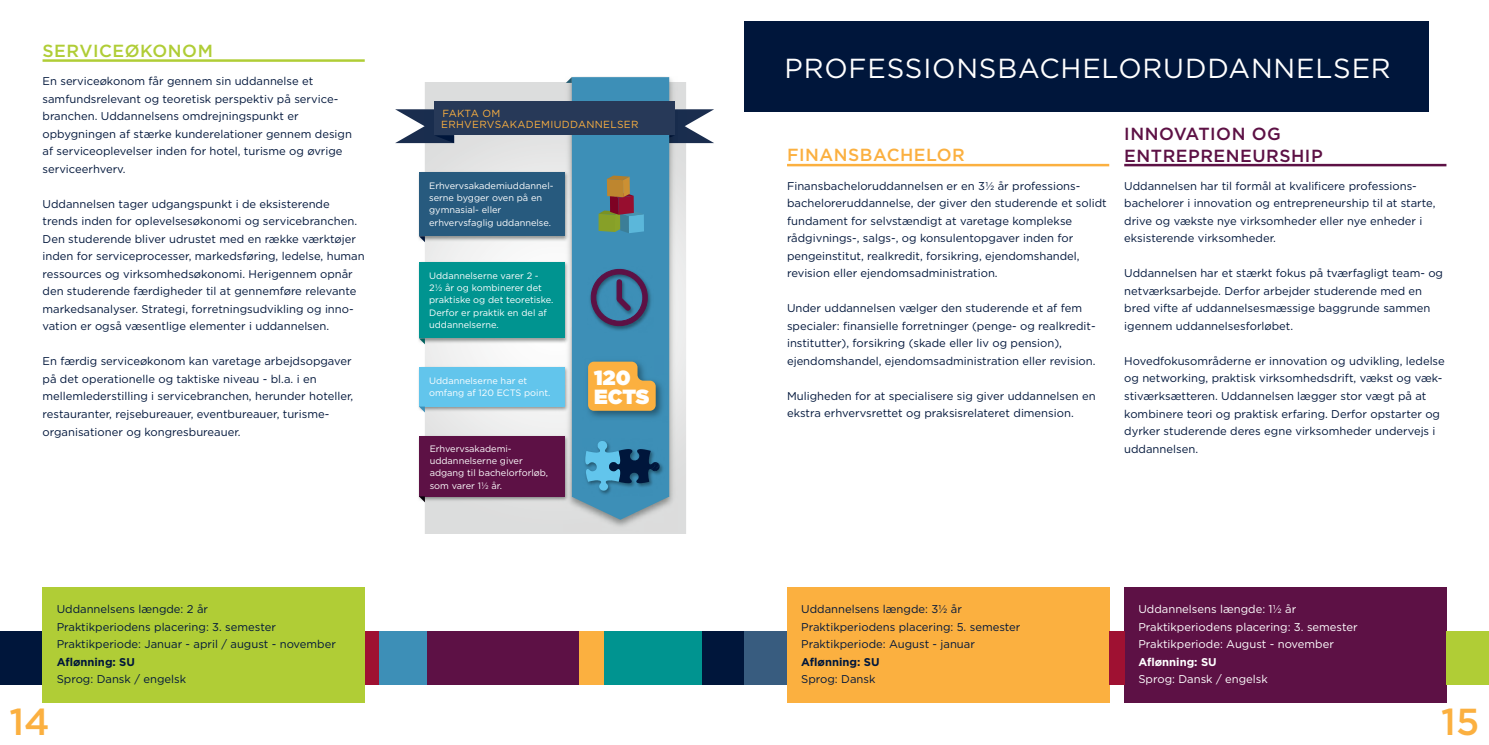
<style>
.page{position:relative;width:1489px;height:745px;background:#fff}
.page>*{position:absolute;margin:0;border:0;box-sizing:border-box;transform-origin:0 0}
.t1{font:500 37.5px "Gotham";color:#fbb040}
.t2{font:27.5px "Gotham";letter-spacing:.03em;color:#fff}
.t3{font:900 20.5px/18.8px "Gotham";color:#fff}
.t4{font:500 17.5px/21px "Gotham";letter-spacing:.03em;color:#5d1145}
.t5{font:500 17.5px "Gotham";letter-spacing:.03em;color:#fbb040}
.t6{font:500 17.5px "Gotham";letter-spacing:.03em;color:#b0cd36}
.t7{font:11.25px/17.5px "Gotham";color:#00163b}
.t8{font:11.25px/17.5px "Gotham";color:#fff}
.t9{font:700 11.25px "Gotham";color:#00163b}
.t10{font:700 11.25px "Gotham";color:#fff}
.t11{font:10.25px "Gotham";letter-spacing:.03em;color:#fbb040}
.t12{font:9.25px/12.2px "Gotham";color:#fff}
</style>
<div class="page">
<div style="left:744px;top:21px;width:684px;height:91px;background:#00163b"></div>
<hr style="left:787px;top:164px;width:322px;height:2px;background:#fbb040">
<hr style="left:1124px;top:164px;width:322px;height:2px;background:#5d1145">
<div style="left:787px;top:586px;width:322px;height:116px;background:#fbb040"></div>
<div style="left:1124px;top:586px;width:322px;height:116px;background:#5d1145"></div>
<div style="left:1109px;top:631px;width:15px;height:53px;background:#9f1132"></div>
<div style="left:365px;top:631px;width:15px;height:53px;background:#9f1132"></div>
<div style="left:1446px;top:631px;width:42px;height:53px;background:#b0cd36"></div>
<div style="left:702px;top:631px;width:42px;height:53px;background:#00163b"></div>
<div style="left:744px;top:631px;width:43px;height:53px;background:#385c7f"></div>
<div style="left:0;top:631px;width:43px;height:53px;background:#00163b"></div>
<hr style="left:43px;top:59px;width:322px;height:3px;background:#b0cd36">
<div style="left:43px;top:586px;width:322px;height:116px;background:#b0cd36"></div>
<div style="left:427px;top:631px;width:152px;height:53px;background:#5d1145"></div>
<div style="left:380px;top:631px;width:47px;height:53px;background:#3d8fb7"></div>
<div style="left:579px;top:631px;width:25px;height:53px;background:#fbb040"></div>
<div style="left:604px;top:631px;width:98px;height:53px;background:#009490"></div>
<svg style="left:425px;top:83px;width:261px;height:450px"></svg>
<img style="left:563px;top:82px;width:115px;height:449px">
<svg style="left:395px;top:109px;width:59px;height:34px"></svg>
<div style="left:434px;top:101px;width:241px;height:34px;background:#273958"></div>
<img style="left:418px;top:169px;width:148px;height:73px">
<div style="left:419px;top:172px;width:145px;height:64px;background:#275a7e"></div>
<svg style="left:419px;top:236px;width:6px;height:6px"></svg>
<img style="left:418px;top:259px;width:148px;height:85px">
<div style="left:419px;top:262px;width:145px;height:76px;background:#009490"></div>
<svg style="left:419px;top:338px;width:6px;height:6px"></svg>
<img style="left:418px;top:364px;width:148px;height:48px">
<div style="left:419px;top:367px;width:145px;height:39px;background:#62c5ec"></div>
<svg style="left:419px;top:406px;width:6px;height:6px"></svg>
<img style="left:418px;top:433px;width:148px;height:69px">
<div style="left:419px;top:436px;width:145px;height:60px;background:#5d1145"></div>
<svg style="left:419px;top:496px;width:6px;height:6px"></svg>
<svg style="left:566px;top:77px;width:148px;height:442px"></svg>
<h3 class="t6" style="left:43px;top:39px;width:172px">SERVICEØKONOM</h3>
<p class="t7" style="left:43px;top:72px;width:311px">En serviceøkonom får gennem sin uddannelse et samfundsrelevant og teoretisk perspektiv på service&shy;branchen. Uddannelsens omdrejningspunkt er opbygningen af stærke kunderelationer gennem design af serviceoplevelser inden for hotel, turisme og øvrige serviceerhverv.</p>
<p class="t7" style="left:43px;top:194px;width:324px">Uddannelsen tager udgangspunkt i de eksisterende trends inden for oplevelsesøkonomi og servicebranchen.<br>Den studerende bliver udrustet med en række værktøjer inden for serviceprocesser, markedsføring, ledelse, human ressources og virksomhedsøkonomi. Herigennem opnår den studerende færdigheder til at gennemføre relevante markedsanalyser. Strategi, forretningsudvikling og inno&shy;vation er også væsentlige elementer i uddannelsen.</p>
<p class="t7" style="left:43px;top:352px;width:312px">En færdig serviceøkonom kan varetage arbejdsopgaver på det operationelle og taktiske niveau - bl.a. i en mellemlederstilling i servicebranchen, herunder hoteller, restauranter, rejsebureauer, eventbureauer, turisme&shy;organisationer og kongresbureauer.</p>
<p class="t7" style="left:57px;top:600px;width:281px">Uddannelsens længde: 2 år<br>Praktikperiodens placering: 3. semester<br>Praktikperiode: Januar - april / august - november</p>
<p class="t9" style="left:57px;top:654px;width:80px">Aflønning: SU</p>
<p class="t7" style="left:57px;top:670px;width:131px">Sprog: Dansk / engelsk</p>
<p class="t11" style="left:442px;top:107px;width:59px">FAKTA OM</p>
<p class="t11" style="left:441px;top:117px;width:199px">ERHVERVSAKADEMIUDDANNELSER</p>
<p class="t12" style="left:429px;top:179px;width:126px">Erhvervsakademiuddannel&shy;serne bygger oven på en gymnasial- eller erhvervsfaglig uddannelse.</p>
<p class="t12" style="left:429px;top:269px;width:126px">Uddannelserne varer 2 -<br>2½ år og kombinerer det praktiske og det teoretiske.<br>Derfor er praktik en del af uddannelserne.</p>
<p class="t12" style="left:429px;top:374px;width:123px">Uddannelserne har et omfang af 120 ECTS point.</p>
<p class="t12" style="left:429px;top:442px;width:120px">Erhvervsakademi&shy;uddannelserne giver adgang til bachelorforløb, som varer 1½ år.</p>
<h3 class="t3" style="left:594px;top:368px;width:57px">120<br>ECTS</h3>
<h2 class="t2" style="left:784px;top:51px;width:608px">PROFESSIONSBACHELORUDDANNELSER</h2>
<h3 class="t5" style="left:787px;top:143px;width:179px">FINANSBACHELOR</h3>
<p class="t7" style="left:787px;top:176px;width:321px">Finansbacheloruddannelsen er en 3½ år professions&shy;bacheloreruddannelse, der giver den studerende et solidt fundament for selvstændigt at varetage komplekse rådgivnings-, salgs-, og konsulentopgaver inden for pengeinstitut, realkredit, forsikring, ejendomshandel, revision eller ejendomsadministration.</p>
<p class="t7" style="left:787px;top:299px;width:310px">Under uddannelsen vælger den studerende et af fem specialer: finansielle forretninger (penge- og realkredit&shy;institutter), forsikring (skade eller liv og pension), ejendomshandel, ejendomsadministration eller revision.</p>
<p class="t7" style="left:787px;top:387px;width:310px">Muligheden for at specialisere sig giver uddannelsen en ekstra erhvervsrettet og praksisrelateret dimension.</p>
<h3 class="t4" style="left:1124px;top:123px;width:200px">INNOVATION OG<br>ENTREPRENEURSHIP</h3>
<p class="t7" style="left:1124px;top:177px;width:313px">Uddannelsen har til formål at kvalificere professions&shy;bachelorer i innovation og entrepreneurship til at starte, drive og vækste nye virksomheder eller nye enheder i eksisterende virksomheder.</p>
<p class="t7" style="left:1124px;top:264px;width:320px">Uddannelsen har et stærkt fokus på tværfagligt team- og netværksarbejde. Derfor arbejder studerende med en bred vifte af uddannelsesmæssige baggrunde sammen igennem uddannelsesforløbet.</p>
<p class="t7" style="left:1124px;top:352px;width:322px">Hovedfokusområderne er innovation og udvikling, ledelse og networking, praktisk virksomhedsdrift, vækst og væk&shy;stiværksætteren. Uddannelsen lægger stor vægt på at kombinere teori og praktisk erfaring. Derfor opstarter og dyrker studerende deres egne virksomheder undervejs i uddannelsen.</p>
<p class="t7" style="left:801px;top:600px;width:221px">Uddannelsens længde: 3½ år<br>Praktikperiodens placering: 5. semester<br>Praktikperiode: August - januar</p>
<p class="t9" style="left:801px;top:654px;width:80px">Aflønning: SU</p>
<p class="t7" style="left:801px;top:670px;width:76px">Sprog: Dansk</p>
<p class="t8" style="left:1138px;top:600px;width:221px">Uddannelsens længde: 1½ år<br>Praktikperiodens placering: 3. semester<br>Praktikperiode: August - november</p>
<p class="t10" style="left:1138px;top:654px;width:80px">Aflønning: SU</p>
<p class="t8" style="left:1138px;top:670px;width:131px">Sprog: Dansk / engelsk</p>
<h1 class="t1" style="left:9px;top:696px;width:42px">14</h1>
<h1 class="t1" style="left:1441px;top:696px;width:40px">15</h1>
</div>
